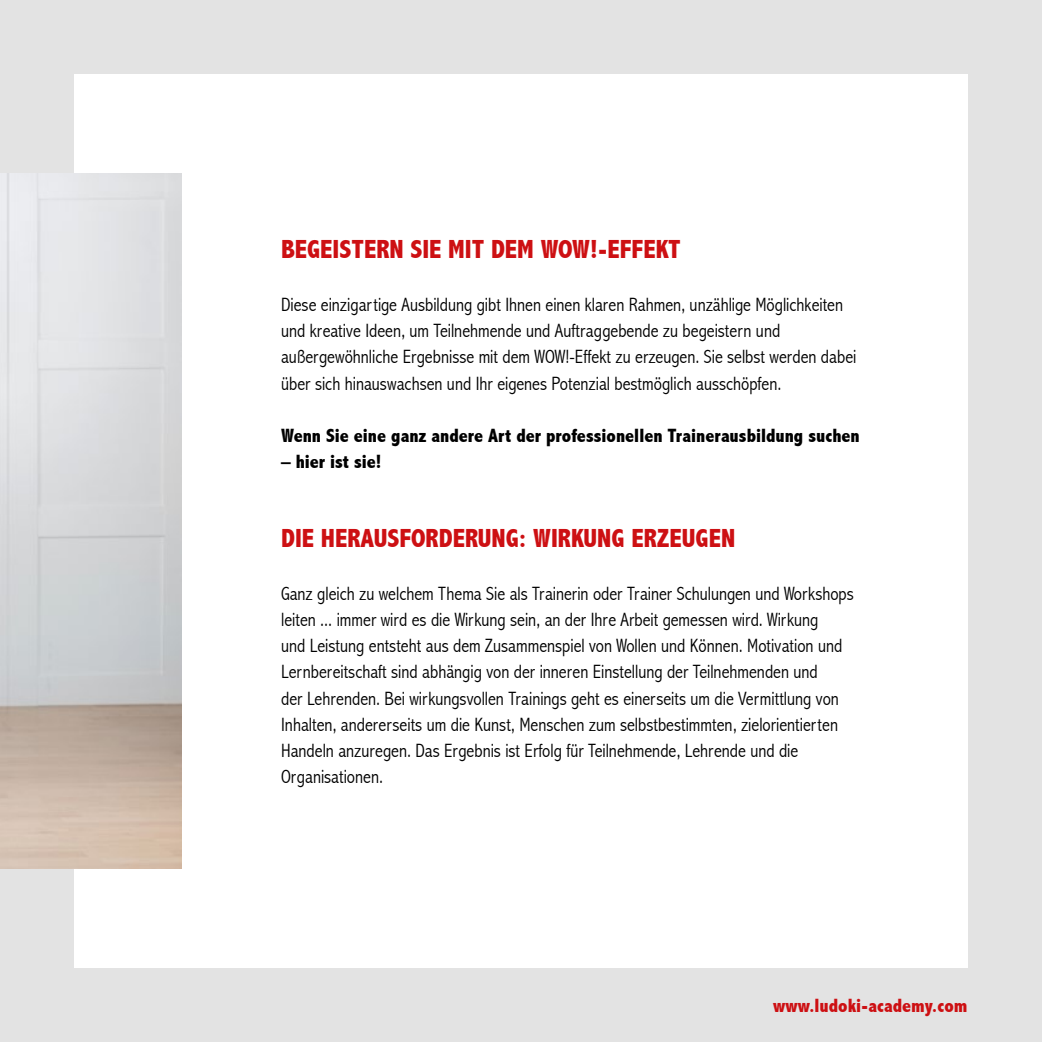
<style>
.page{position:relative;width:1042px;height:1042px;background:#e3e3e3}
.page>*{position:absolute;margin:0;border:0;box-sizing:border-box;transform-origin:0 0}
.t1{font:800 condensed 26.25px "Abadi";color:#cd1013}
.t2{font:300 condensed 19.25px/26.2px "Abadi";color:#000}
.t3{font:800 condensed 19.25px "Abadi";color:#000}
.t4{font:800 condensed 19.25px "Abadi";color:#cd1013}
</style>
<div class="page">
<div style="left:74px;top:74px;width:893px;height:893px;background:#fff"></div>
<img style="left:0;top:174px;width:182px;height:694px">
<h1 class="t1" style="left:281px;top:234px;width:401px">BEGEISTERN SIE MIT DEM WOW!-EFFEKT</h1>
<p class="t2" style="left:281px;top:291px;width:577px">Diese einzigartige Ausbildung gibt Ihnen einen klaren Rahmen, unzählige Möglichkeiten und kreative Ideen, um Teilnehmende und Auftraggebende zu begeistern und außergewöhnliche Ergebnisse mit dem WOW!-Effekt zu erzeugen. Sie selbst werden dabei über sich hinauswachsen und Ihr eigenes Potenzial bestmöglich ausschöpfen.</p>
<p class="t3" style="left:281px;top:424px;width:580px">Wenn Sie eine ganz andere Art der professionellen Trainerausbildung suchen</p>
<p class="t3" style="left:281px;top:451px;width:102px">– hier ist sie!</p>
<h1 class="t1" style="left:281px;top:523px;width:456px">DIE HERAUSFORDERUNG: WIRKUNG ERZEUGEN</h1>
<p class="t2" style="left:281px;top:580px;width:574px">Ganz gleich zu welchem Thema Sie als Trainerin oder Trainer Schulungen und Workshops leiten ... immer wird es die Wirkung sein, an der Ihre Arbeit gemessen wird. Wirkung<br>und Leistung entsteht aus dem Zusammenspiel von Wollen und Können. Motivation und Lernbereitschaft sind abhängig von der inneren Einstellung der Teilnehmenden und<br>der Lehrenden. Bei wirkungsvollen Trainings geht es einerseits um die Vermittlung von Inhalten, andererseits um die Kunst, Menschen zum selbstbestimmten, zielorientierten Handeln anzuregen. Das Ergebnis ist Erfolg für Teilnehmende, Lehrende und die Organisationen.</p>
<p class="t4" style="left:773px;top:994px;width:196px">www.ludoki-academy.com</p>
</div>
